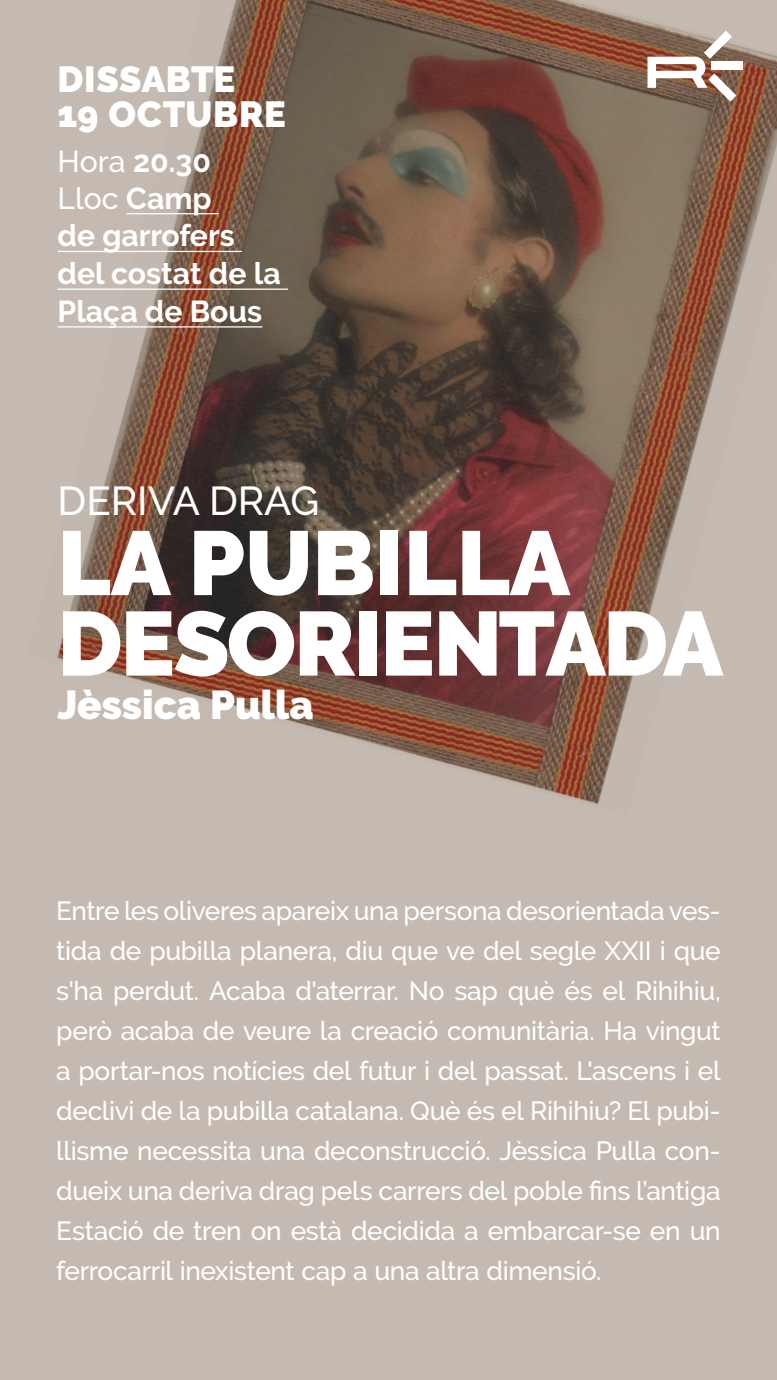
<style>
.page{position:relative;width:777px;height:1380px;background:#fff}
.page>*{position:absolute;margin:0;border:0;box-sizing:border-box;transform-origin:0 0}
.t1{font:900 90.56px/80.5px "Raleway";letter-spacing:-.015em;color:#fff}
.t2{font:900 40.25px "Raleway";color:#fff}
.t3{font:500 40.25px "Raleway";color:#fff}
.t4{font:900 36.25px "Raleway";letter-spacing:.015em;color:#fff}
.t5{font:700 30.19px/37.4px "Raleway";color:#fff}
.t6{font:500 26.25px/40px "Raleway";letter-spacing:-.015em;color:#fff;text-align:justify}
.s1{font-weight:500}
</style>
<div class="page">
<div style="left:0;top:0;width:776px;height:1380px;background:#c4bab1"></div>
<img style="left:57px;top:0;width:719px;height:804px">
<hr style="left:126px;top:213px;width:93px;height:1px;background:#fff">
<hr style="left:58px;top:251px;width:184px;height:1px;background:#fff">
<hr style="left:58px;top:289px;width:230px;height:1px;background:#fff">
<hr style="left:58px;top:326px;width:204px;height:2px;background:#fff">
<div style="left:710px;top:62px;width:32px;height:8px;background:#fff"></div>
<svg style="left:647px;top:31px;width:89px;height:71px;background:#a89184"></svg>
<p class="t4" style="left:58px;top:58px;width:179px">DISSABTE</p>
<p class="t4" style="left:58px;top:93px;width:230px">19 OCTUBRE</p>
<p class="t5" style="left:58px;top:143px;width:224px"><span class="s1">Hora</span> 20.30<br><span class="s1">Lloc</span> Camp<br>de garrofers del costat de la<br>Plaça de Bous</p>
<p class="t3" style="left:58px;top:477px;width:263px">DERIVA DRAG</p>
<p class="t1" style="left:58px;top:523px;width:667px">LA PUBILLA<br>DESORIENTADA</p>
<p class="t2" style="left:58px;top:681px;width:257px">Jèssica Pulla</p>
<p class="t6" style="left:56px;top:890px;width:665px">Entre les oliveres apareix una persona desorientada ves&shy;tida de pubilla planera, diu que ve del segle XXII i que s'ha perdut. Acaba d'aterrar. No sap què és el Rihihiu, però acaba de veure la creació comunitària. Ha vingut a portar-nos notícies del futur i del passat. L'ascens i el declivi de la pubilla catalana. Què és el Rihihiu? El pubi&shy;llisme necessita una deconstrucció. Jèssica Pulla con&shy;dueix una deriva drag pels carrers del poble fins l’antiga Estació de tren on està decidida a embarcar-se en un ferrocarril inexistent cap a una altra dimensió.</p>
</div>
